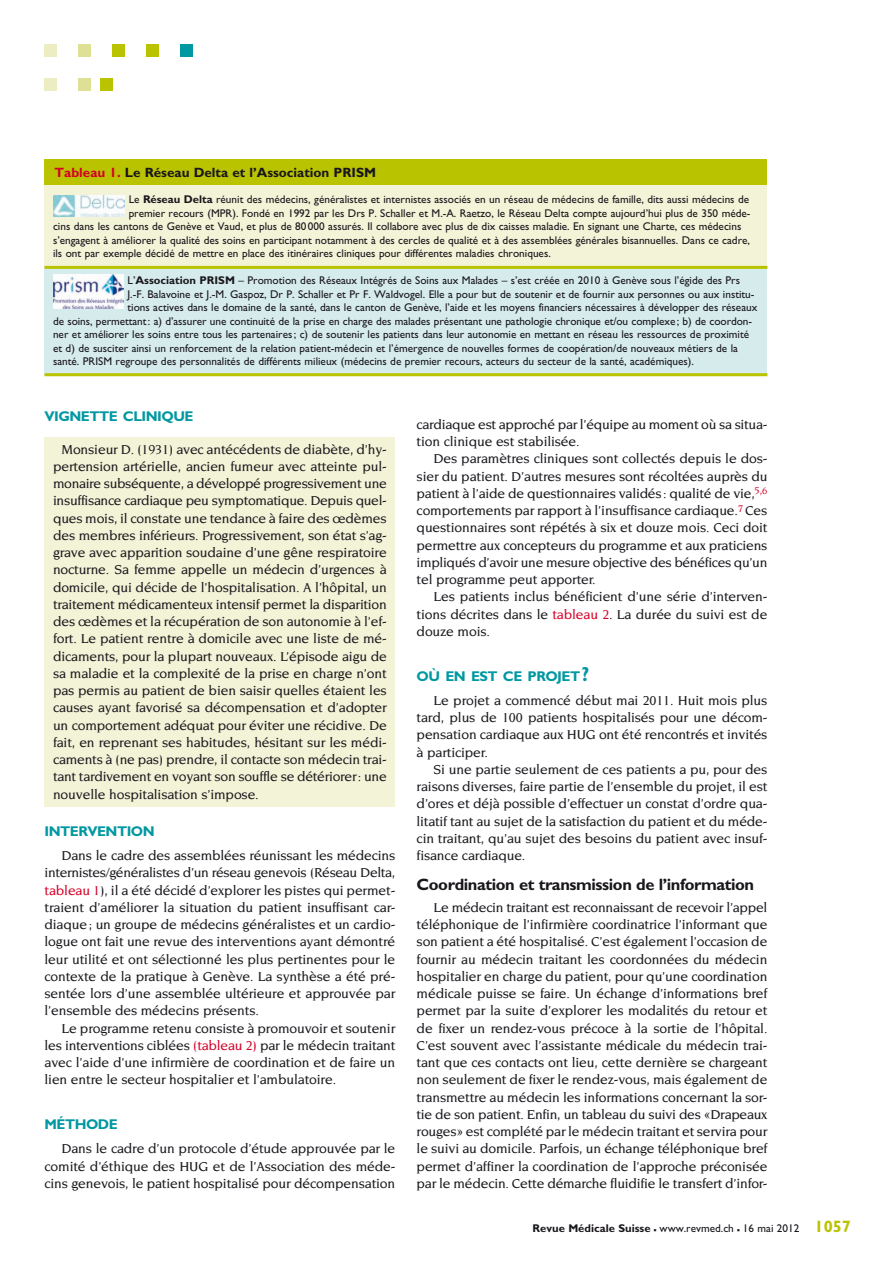
<style>
.page{position:relative;width:893px;height:1263px;background:#fff}
.page>*{position:absolute;margin:0;border:0;box-sizing:border-box;transform-origin:0 0}
.t1{font:700 16.5px "Gill Sans";letter-spacing:-.025em;color:#1a171c}
.t2{font:700 14.1px "Gill Sans";letter-spacing:-.035em;color:#0098a1}
.t3{font:500 13.95px/17.2px "Novarese";letter-spacing:-.01em;color:#1a171c;text-align:justify}
.t4{font:700 13.5px "Gill Sans";color:#1a171c}
.t5{font:11.25px "Gill Sans";color:#1a171c}
.s1{color:#d40028}
.s2{font-weight:700}
.s3{font-size:20.25px}
.s4{font-weight:700;font-size:16.5px}
.s5{font-weight:700;font-size:16.5px;color:#bac300}
</style>
<div class="page">
<div style="left:181px;top:45px;width:12px;height:12px;background:#0098a1"></div>
<div style="left:147px;top:45px;width:12px;height:12px;background:#bac300"></div>
<div style="left:113px;top:45px;width:12px;height:12px;background:#bac300"></div>
<div style="left:79px;top:45px;width:12px;height:12px;background:#dee096"></div>
<div style="left:45px;top:45px;width:12px;height:12px;background:#ecedc3"></div>
<div style="left:101px;top:79px;width:12px;height:12px;background:#bac300"></div>
<div style="left:79px;top:79px;width:12px;height:12px;background:#dee096"></div>
<div style="left:45px;top:79px;width:12px;height:12px;background:#ecedc3"></div>
<div style="left:45px;top:437px;width:350px;height:369px;background:#f2f3d7"></div>
<div style="left:45px;top:267px;width:722px;height:108px;background:#d6ecec"></div>
<div style="left:45px;top:184px;width:722px;height:83px;background:#f2f3d7"></div>
<hr style="left:45px;top:266px;width:722px;height:3px;background:#bac300">
<div style="left:45px;top:159px;width:722px;height:26px;background:#bac300"></div>
<hr style="left:45px;top:373px;width:722px;height:3px;background:#bac300">
<img style="left:54px;top:195px;width:70px;height:22px">
<img style="left:54px;top:275px;width:69px;height:33px">
<p class="t4" style="left:55px;top:164px;width:323px"><span class="s1">Tableau 1.</span> Le Réseau Delta et l’Association PRISM</p>
<p class="t5" style="left:129px;top:193px;width:622px">Le <span class="s2">Réseau Delta</span> réunit des médecins, généralistes et internistes associés en un réseau de médecins de famille, dits aussi médecins de</p>
<p class="t5" style="left:129px;top:207px;width:623px">premier recours (MPR). Fondé en 1992 par les Drs P. Schaller et M.-A. Raetzo, le Réseau Delta compte aujourd’hui plus de 350 méde-</p>
<p class="t5" style="left:53px;top:220px;width:690px">cins dans les cantons de Genève et Vaud, et plus de 80000 assurés. Il collabore avec plus de dix caisses maladie. En signant une Charte, ces médecins</p>
<p class="t5" style="left:53px;top:234px;width:698px">s’engagent à améliorer la qualité des soins en participant notamment à des cercles de qualité et à des assemblées générales bisannuelles. Dans ce cadre,</p>
<p class="t5" style="left:53px;top:247px;width:499px">ils ont par exemple décidé de mettre en place des itinéraires cliniques pour différentes maladies chroniques.</p>
<p class="t5" style="left:127px;top:274px;width:614px">L’<span class="s2">Association PRISM</span> – Promotion des Réseaux Intégrés de Soins aux Malades – s’est créée en 2010 à Genève sous l’égide des Prs</p>
<p class="t5" style="left:127px;top:288px;width:628px">J.-F. Balavoine et J.-M. Gaspoz, Dr P. Schaller et Pr F. Waldvogel. Elle a pour but de soutenir et de fournir aux personnes ou aux institu-</p>
<p class="t5" style="left:127px;top:301px;width:631px">tions actives dans le domaine de la santé, dans le canton de Genève, l’aide et les moyens financiers nécessaires à développer des réseaux</p>
<p class="t5" style="left:53px;top:315px;width:700px">de soins, permettant: a) d’assurer une continuité de la prise en charge des malades présentant une pathologie chronique et/ou complexe; b) de coordon-</p>
<p class="t5" style="left:53px;top:328px;width:698px">ner et améliorer les soins entre tous les partenaires; c) de soutenir les patients dans leur autonomie en mettant en réseau les ressources de proximité</p>
<p class="t5" style="left:53px;top:342px;width:686px">et d) de susciter ainsi un renforcement de la relation patient-médecin et l’émergence de nouvelles formes de coopération/de nouveaux métiers de la</p>
<p class="t5" style="left:53px;top:355px;width:642px">santé. PRISM regroupe des personnalités de différents milieux (médecins de premier recours, acteurs du secteur de la santé, académiques).</p>
<p class="t2" style="left:45px;top:408px;width:150px">VIGNETTE CLINIQUE</p>
<p class="t3" style="left:53px;top:440px;width:335px;text-indent:9px">Monsieur D. (1931) avec antécédents de diabète, d’hy&shy;pertension artérielle, ancien fumeur avec atteinte pul&shy;monaire subséquente, a développé progressivement une insuffisance cardiaque peu symptomatique. Depuis quel&shy;ques mois, il constate une tendance à faire des œdèmes des membres inférieurs. Progressivement, son état s’ag&shy;grave avec apparition soudaine d’une gêne respiratoire nocturne. Sa femme appelle un médecin d’urgences à domicile, qui décide de l’hospitalisation. A l’hôpital, un traitement médicamenteux intensif permet la disparition des œdèmes et la récupération de son autonomie à l’ef&shy;fort. Le patient rentre à domicile avec une liste de mé&shy;dicaments, pour la plupart nouveaux. L’épisode aigu de sa maladie et la complexité de la prise en charge n’ont pas permis au patient de bien saisir quelles étaient les causes ayant favorisé sa décompensation et d’adopter un comportement adéquat pour éviter une récidive. De fait, en reprenant ses habitudes, hésitant sur les médi&shy;caments à (ne pas) prendre, il contacte son médecin trai&shy;tant tardivement en voyant son souffle se détériorer: une nouvelle hospitalisation s’impose.</p>
<p class="t2" style="left:45px;top:823px;width:112px">INTERVENTION</p>
<p class="t3" style="left:45px;top:847px;width:352px;text-indent:17px">Dans le cadre des assemblées réunissant les médecins internistes/généralistes d’un réseau genevois (Réseau Delta, <span class="s1">tableau 1</span>), il a été décidé d’explorer les pistes qui permet&shy;traient d’améliorer la situation du patient insuffisant car&shy;diaque; un groupe de médecins généralistes et un cardio&shy;logue ont fait une revue des interventions ayant démontré leur utilité et ont sélectionné les plus pertinentes pour le contexte de la pratique à Genève. La synthèse a été pré&shy;sentée lors d’une assemblée ultérieure et approuvée par l’ensemble des médecins présents.</p>
<p class="t3" style="left:45px;top:1019px;width:352px;text-indent:17px">Le programme retenu consiste à promouvoir et soutenir les interventions ciblées <span class="s1">(tableau 2)</span> par le médecin traitant avec l’aide d’une infirmière de coordination et de faire un lien entre le secteur hospitalier et l’ambulatoire.</p>
<p class="t2" style="left:45px;top:1116px;width:75px">MÉTHODE</p>
<p class="t3" style="left:45px;top:1140px;width:352px;text-indent:17px">Dans le cadre d’un protocole d’étude approuvée par le comité d’éthique des HUG et de l’Association des méde&shy;cins genevois, le patient hospitalisé pour décompensation</p>
<p class="t3" style="left:417px;top:415px;width:352px">cardiaque est approché par l’équipe au moment où sa situa&shy;tion clinique est stabilisée.</p>
<p class="t3" style="left:417px;top:450px;width:352px;text-indent:17px">Des paramètres cliniques sont collectés depuis le dos&shy;sier du patient. D’autres mesures sont récoltées auprès du patient à l’aide de questionnaires validés: qualité de vie,<sup>5,6 </sup>comportements par rapport à l’insuffisance cardiaque.<sup>7</sup> Ces questionnaires sont répétés à six et douze mois. Ceci doit permettre aux concepteurs du programme et aux praticiens impliqués d’avoir une mesure objective des bénéfices qu’un tel programme peut apporter.</p>
<p class="t3" style="left:417px;top:588px;width:352px;text-indent:17px">Les patients inclus bénéficient d’une série d’interven&shy;tions décrites dans le <span class="s1">tableau 2</span>. La durée du suivi est de douze mois.</p>
<p class="t2" style="left:417px;top:668px;width:174px">OÙ EN EST CE PROJET<span class="s3">?</span></p>
<p class="t3" style="left:417px;top:691px;width:352px;text-indent:17px">Le projet a commencé début mai 2011. Huit mois plus tard, plus de 100 patients hospitalisés pour une décom&shy;pensation cardiaque aux HUG ont été rencontrés et invités à participer.</p>
<p class="t3" style="left:417px;top:760px;width:352px;text-indent:17px">Si une partie seulement de ces patients a pu, pour des raisons diverses, faire partie de l’ensemble du projet, il est d’ores et déjà possible d’effectuer un constat d’ordre qua&shy;litatif tant au sujet de la satisfaction du patient et du méde&shy;cin traitant, qu’au sujet des besoins du patient avec insuf&shy;fisance cardiaque.</p>
<p class="t1" style="left:417px;top:875px;width:339px">Coordination et transmission de l’information</p>
<p class="t3" style="left:417px;top:898px;width:352px;text-indent:17px">Le médecin traitant est reconnaissant de recevoir l’appel téléphonique de l’infirmière coordinatrice l’informant que son patient a été hospitalisé. C’est également l’occasion de fournir au médecin traitant les coordonnées du médecin hospitalier en charge du patient, pour qu’une coordination médicale puisse se faire. Un échange d’informations bref permet par la suite d’explorer les modalités du retour et de fixer un rendez-vous précoce à la sortie de l’hôpital.<br>C’est souvent avec l’assistante médicale du médecin trai&shy;tant que ces contacts ont lieu, cette dernière se chargeant non seulement de fixer le rendez-vous, mais également de transmettre au médecin les informations concernant la sor&shy;tie de son patient. Enfin, un tableau du suivi des «Drapeaux rouges» est complété par le médecin traitant et servira pour le suivi au domicile. Parfois, un échange téléphonique bref permet d’affiner la coordination de l’approche préconisée par le médecin. Cette démarche fluidifie le transfert d’infor-</p>
<p class="t5" style="left:532px;top:1222px;width:320px"><span class="s2">Revue Médicale Suisse</span> <span class="s4">–</span> www.revmed.ch <span class="s4">–</span> 16 mai 2012 <span class="s5">1057</span></p>
</div>
